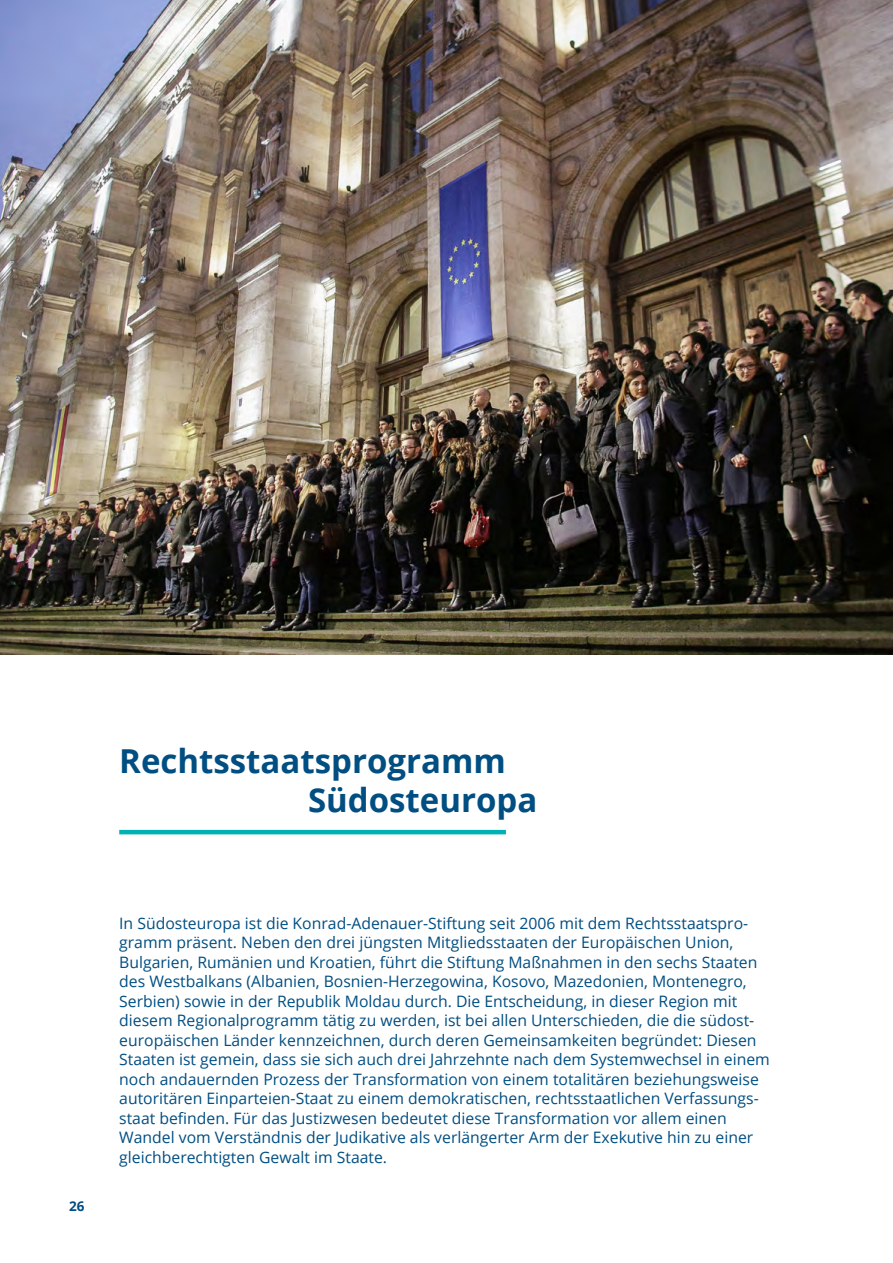
<style>
.page{position:relative;width:893px;height:1263px;background:#fff}
.page>*{position:absolute;margin:0;border:0;box-sizing:border-box;transform-origin:0 0}
.t1{font:700 33px "Open Sans";color:#004e82}
.Einleser__Kapiteltre{font:15.75px/19.5px "Open Sans";color:#004e82}
.t2{font:700 13.5px "Open Sans";color:#004e82}
</style>
<div class="page">
<hr style="left:119px;top:830px;width:387px;height:4px;background:#00b1b3">
<img style="left:0;top:0;width:893px;height:655px">
<h1 class="t1" style="left:119px;top:738px;width:388px">Rechtsstaatsprogramm</h1>
<h1 class="t1" style="left:308px;top:777px;width:231px">Südosteuropa</h1>
<p class="t2" style="left:69px;top:1197px;width:17px">26</p>
<p class="Einleser__Kapiteltre" style="left:119px;top:913px;width:652px">In Südosteuropa ist die Konrad-Adenauer-Stiftung seit 2006 mit dem Rechtsstaatspro&shy;gramm präsent. Neben den drei jüngsten Mitgliedsstaaten der Europäischen Union, Bulgarien, Rumänien und Kroatien, führt die Stiftung Maßnahmen in den sechs Staaten des Westbalkans (Albanien, Bosnien-Herzegowina, Kosovo, Mazedonien, Montenegro, Serbien) sowie in der Republik Moldau durch. Die Entscheidung, in dieser Region mit diesem Regionalprogramm tätig zu werden, ist bei allen Unterschieden, die die südost&shy;europäischen Länder kennzeichnen, durch deren Gemeinsamkeiten begründet: Diesen Staaten ist gemein, dass sie sich auch drei Jahrzehnte nach dem Systemwechsel in einem noch andauernden Prozess der Transformation von einem totalitären beziehungsweise autoritären Einparteien-Staat zu einem demokratischen, rechtsstaatlichen Verfassungs&shy;staat befinden. Für das Justizwesen bedeutet diese Transformation vor allem einen Wandel vom Verständnis der Judikative als verlängerter Arm der Exekutive hin zu einer gleichberechtigten Gewalt im Staate.</p>
</div>
